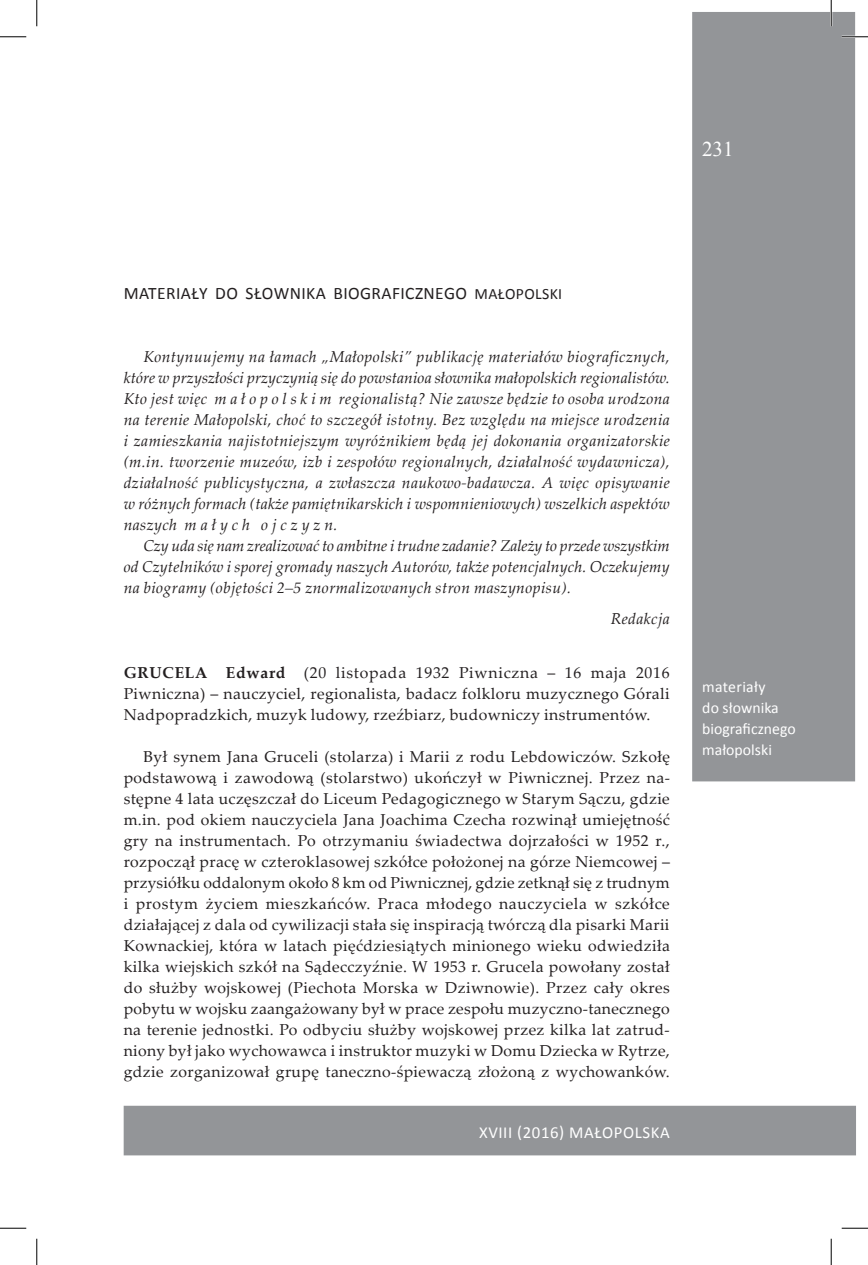
<style>
.page{position:relative;width:868px;height:1265px;background:#fff}
.page>*{position:absolute;margin:0;border:0;box-sizing:border-box;transform-origin:0 0}
.nr_str_np___biały{font:21px "Times New Roman";color:#fff}
.tytuł_artykułu{font:17.5px "Calibri";letter-spacing:.025em;color:#231f20}
.dolny_pasek_np{font:16.8px "Calibri";letter-spacing:.035em;color:#fff}
.tekst_glowny{font:15.75px/21px "Palatino Linotype";letter-spacing:.025em;color:#231f20;text-align:justify}
.tekst_glowny-2{font:italic 15.75px/21px "Palatino Linotype";letter-spacing:.025em;color:#231f20;text-align:justify}
.pierwszy_akapit{font:15.75px/21px "Palatino Linotype";letter-spacing:.025em;color:#231f20;text-align:justify}
.tytuł_części_na_pask{font:15.75px "Calibri";letter-spacing:.005em;color:#fff}
.s1{font-size:15.75px}
.s2{font-weight:700}
</style>
<div class="page">
<div style="left:692px;top:13px;width:161px;height:767px;background:#939598"></div>
<div style="left:692px;top:12px;width:162px;height:769px;border:2px solid #939598"></div>
<div style="left:124px;top:1106px;width:730px;height:48px;background:#939598"></div>
<div style="left:124px;top:1105px;width:731px;height:50px;border:2px solid #939598"></div>
<hr style="left:841px;top:36px;width:26px;height:2px;background:#fff">
<hr style="left:829px;top:0;width:3px;height:26px;background:#fff">
<svg style="left:0;top:36px;width:26px;height:1px"></svg>
<svg style="left:841px;top:36px;width:26px;height:1px"></svg>
<svg style="left:0;top:1227px;width:26px;height:1px"></svg>
<svg style="left:841px;top:1227px;width:26px;height:1px"></svg>
<svg style="left:36px;top:0;width:1px;height:26px"></svg>
<svg style="left:36px;top:1238px;width:1px;height:26px"></svg>
<svg style="left:830px;top:0;width:1px;height:26px"></svg>
<svg style="left:830px;top:1238px;width:1px;height:26px"></svg>
<p class="nr_str_np___biały" style="left:701px;top:134px;width:33px">231</p>
<p class="tytuł_artykułu" style="left:124px;top:282px;width:437px">MATERIAŁY DO SŁOWNIKA BI OGRAFICZN EGO <span class="s1">MAŁOPOLSKI</span></p>
<p class="tekst_glowny-2" style="left:124px;top:345px;width:547px;text-indent:20px">Kontynuujemy na łamach „Małopolski” publikację materiałów biograficznych, które w przyszłości przyczynią się do powstanioa słownika małopolskich regionalistów.<br>Kto jest więc m a ł o p o l s k i m regionalistą? Nie zawsze będzie to osoba urodzona na terenie Małopolski, choć to szczegół istotny. Bez względu na miejsce urodzenia i zamieszkania najistotniejszym wyróżnikiem będą jej dokonania organizatorskie (m.in. tworzenie muzeów, izb i zespołów regionalnych, działalność wydawnicza), działalność publicystyczna, a zwłaszcza naukowo-badawcza. A więc opisywanie w różnych formach (także pamiętnikarskich i wspomnieniowych) wszelkich aspektów naszych małych ojczyzn.</p>
<p class="tekst_glowny-2" style="left:124px;top:534px;width:547px;text-indent:20px">Czy uda się nam zrealizować to ambitne i trudne zadanie? Zależy to przede wszystkim od Czytelników i sporej gromady naszych Autorów, także potencjalnych. Oczekujemy na biogramy (objętości 2–5 znormalizowanych stron maszynopisu).</p>
<p class="tekst_glowny-2" style="left:610px;top:607px;width:61px">Redakcja</p>
<p class="pierwszy_akapit" style="left:124px;top:661px;width:547px"><span class="s2">GRUCELA Edward</span> (20 listopada 1932 Piwniczna – 16 maja 2016<br>Piwniczna) – nauczyciel, regionalista, badacz folkloru muzycznego Górali Nadpopradzkich, muzyk ludowy, rzeźbiarz, budowniczy instrumentów.</p>
<p class="tekst_glowny" style="left:124px;top:745px;width:547px;text-indent:20px">Był synem Jana Gruceli (stolarza) i Marii z rodu Lebdowiczów. Szkołę podstawową i zawodową (stolarstwo) ukończył w Piwnicznej. Przez na&shy;stępne 4 lata uczęszczał do Liceum Pedagogicznego w Starym Sączu, gdzie m.in. pod okiem nauczyciela Jana Joachima Czecha rozwinął umiejętność gry na instrumentach. Po otrzymaniu świadectwa dojrzałości w 1952 r., rozpoczął pracę w czteroklasowej szkółce położonej na górze Niemcowej – przysiółku oddalonym około 8 km od Piwnicznej, gdzie zetknął się z trudnym i prostym życiem mieszkańców. Praca młodego nauczyciela w szkółce działającej z dala od cywilizacji stała się inspiracją twórczą dla pisarki Marii Kownackiej, która w latach pięćdziesiątych minionego wieku odwiedziła kilka wiejskich szkół na Sądecczyźnie. W 1953 r. Grucela powołany został do służby wojskowej (Piechota Morska w Dziwnowie). Przez cały okres pobytu w wojsku zaangażowany był w prace zespołu muzyczno-tanecznego na terenie jednostki. Po odbyciu służby wojskowej przez kilka lat zatrud&shy;niony był jako wychowawca i instruktor muzyki w Domu Dziecka w Rytrze, gdzie zorganizował grupę taneczno-śpiewaczą złożoną z wychowanków.</p>
<p class="dolny_pasek_np" style="left:479px;top:1121px;width:192px">XVIII (2016) MAŁOPOLSKA</p>
<p class="tytuł_części_na_pask" style="left:701px;top:677px;width:65px">MATERIAŁY</p>
<p class="tytuł_części_na_pask" style="left:701px;top:698px;width:78px">DO SŁOWNIKA</p>
<p class="tytuł_części_na_pask" style="left:701px;top:719px;width:95px">BIOGRAFICZNEGO</p>
<p class="tytuł_części_na_pask" style="left:701px;top:740px;width:71px">MAŁOPOLSKI</p>
</div>
